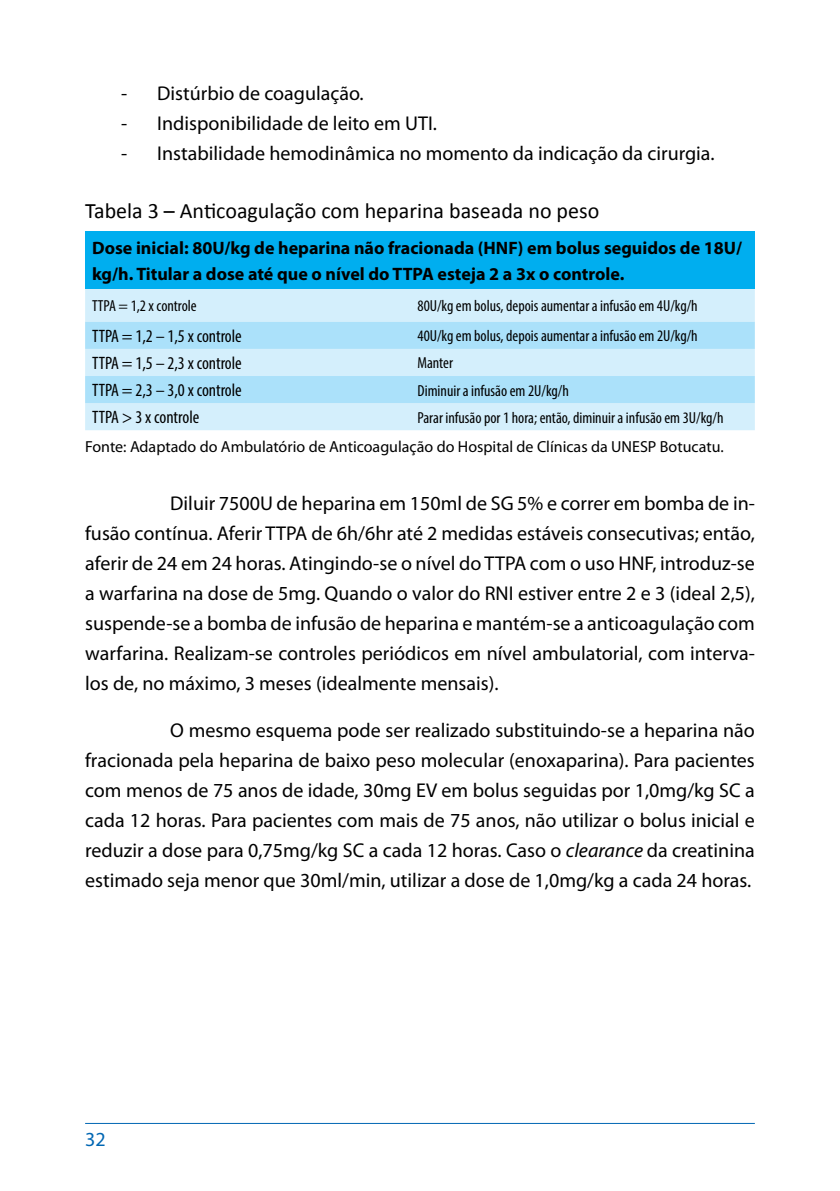
<style>
.page{position:relative;width:840px;height:1191px;background:#fff}
.page>*{position:absolute;margin:0;border:0;box-sizing:border-box;transform-origin:0 0}
.t1{font:22px "Calibri";color:#000}
.t2{font:20px/30px "Myriad Pro";color:#000;text-align:justify}
.t3{font:20px "Myriad Pro";color:#0066b3}
.t4{font:700 18px/26px "Myriad Pro";color:#000}
.t5{font:condensed 18px "Myriad Pro";color:#000}
.t6{font:condensed 16px "Myriad Pro";color:#000}
.t7{font:16px "Myriad Pro";color:#000}
.s1{font-style:italic}
</style>
<div class="page">
<hr style="left:85px;top:1123px;width:669px;height:1px;background:#0066b3">
<div style="left:85px;top:232px;width:669px;height:57px;background:#00aeef"></div>
<div style="left:85px;top:289px;width:669px;height:141px;background:#d4effc"></div>
<svg style="left:85px;top:322px;width:669px;height:81px;background:#b8e5fa"></svg>
<p class="t2" style="left:121px;top:78px;width:244px">- Distúrbio de coagulação.</p>
<p class="t2" style="left:121px;top:108px;width:317px">- Indisponibilidade de leito em UTI.</p>
<p class="t2" style="left:121px;top:138px;width:594px">- Instabilidade hemodinâmica no momento da indicação da cirurgia.</p>
<p class="t1" style="left:85px;top:197px;width:515px">Tabela 3 – Anticoagulação com heparina baseada no peso</p>
<p class="t4" style="left:92px;top:234px;width:651px">Dose inicial: 80U/kg de heparina não fracionada (HNF) em bolus seguidos de 18U/ kg/h. Titular a dose até que o nível do TTPA esteja 2 a 3x o controle.</p>
<p class="t6" style="left:92px;top:296px;width:106px">TTPA = 1,2 x controle</p>
<p class="t6" style="left:417px;top:296px;width:281px">80U/kg em bolus, depois aumentar a infusão em 4U/kg/h</p>
<p class="t5" style="left:92px;top:325px;width:151px">TTPA = 1,2 – 1,5 x controle</p>
<p class="t6" style="left:417px;top:326px;width:281px">40U/kg em bolus, depois aumentar a infusão em 2U/kg/h</p>
<p class="t5" style="left:92px;top:352px;width:151px">TTPA = 1,5 – 2,3 x controle</p>
<p class="t6" style="left:417px;top:353px;width:37px">Manter</p>
<p class="t5" style="left:92px;top:379px;width:151px">TTPA = 2,3 – 3,0 x controle</p>
<p class="t6" style="left:417px;top:380px;width:153px">Diminuir a infusão em 2U/kg/h</p>
<p class="t5" style="left:92px;top:406px;width:109px">TTPA &gt; 3 x controle</p>
<p class="t6" style="left:417px;top:408px;width:307px">Parar infusão por 1 hora; então, diminuir a infusão em 3U/kg/h</p>
<p class="t7" style="left:85px;top:437px;width:639px">Fonte: Adaptado do Ambulatório de Anticoagulação do Hospital de Clínicas da UNESP Botucatu.</p>
<p class="t2" style="left:85px;top:488px;width:671px;text-indent:85px">Diluir 7500U de heparina em 150ml de SG 5% e correr em bomba de in&shy;fusão contínua. Aferir TTPA de 6h/6hr até 2 medidas estáveis consecutivas; então, aferir de 24 em 24 horas. Atingindo-se o nível do TTPA com o uso HNF, introduz-se a warfarina na dose de 5mg. Quando o valor do RNI estiver entre 2 e 3 (ideal 2,5), suspende-se a bomba de infusão de heparina e mantém-se a anticoagulação com warfarina. Realizam-se controles periódicos em nível ambulatorial, com interva&shy;los de, no máximo, 3 meses (idealmente mensais).</p>
<p class="t2" style="left:85px;top:715px;width:671px;text-indent:85px">O mesmo esquema pode ser realizado substituindo-se a heparina não fracionada pela heparina de baixo peso molecular (enoxaparina). Para pacientes com menos de 75 anos de idade, 30mg EV em bolus seguidas por 1,0mg/kg SC a cada 12 horas. Para pacientes com mais de 75 anos, não utilizar o bolus inicial e reduzir a dose para 0,75mg/kg SC a cada 12 horas. Caso o <span class="s1">clearance</span> da creatinina estimado seja menor que 30ml/min, utilizar a dose de 1,0mg/kg a cada 24 horas.</p>
<p class="t3" style="left:85px;top:1127px;width:22px">32</p>
</div>
